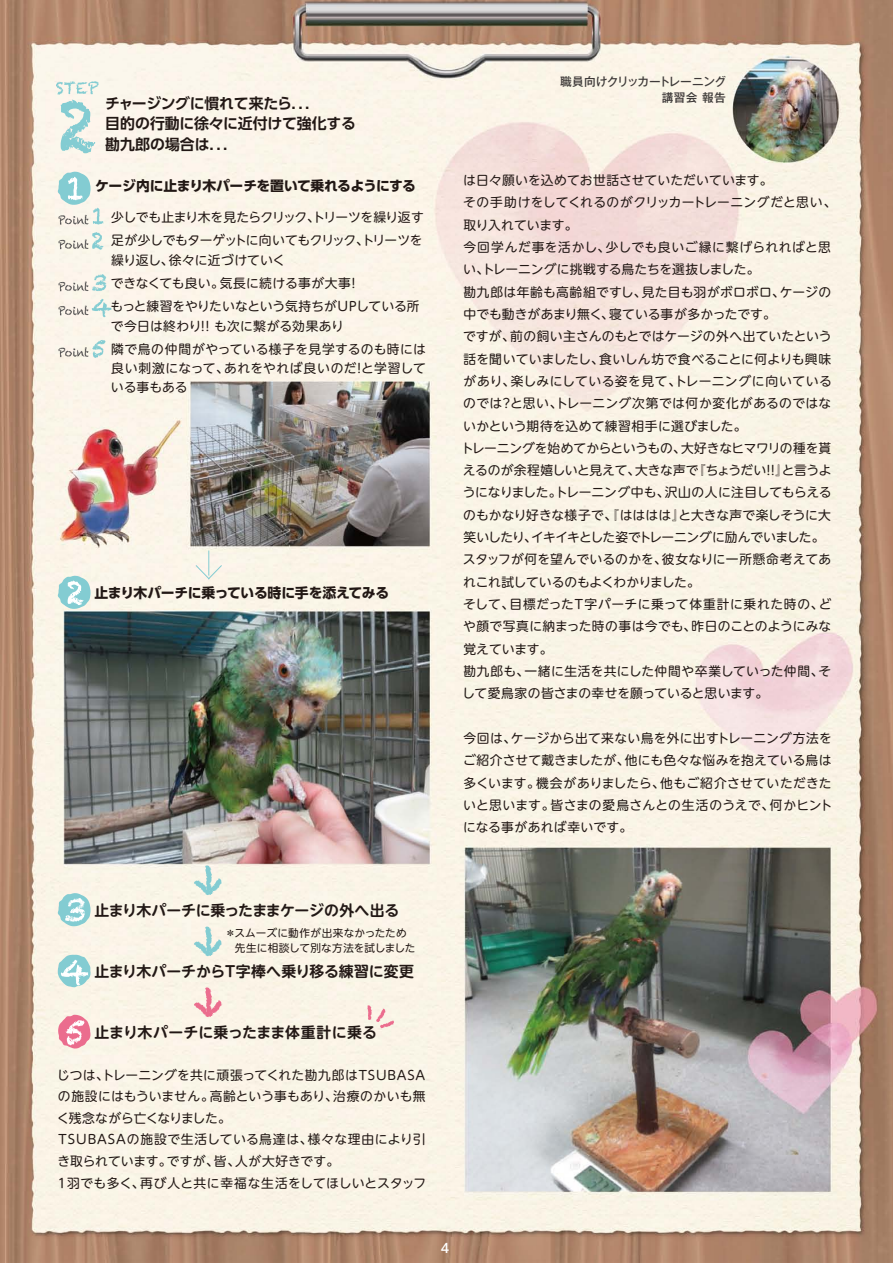
<style>
.page{position:relative;width:893px;height:1263px;background:#fff}
.page>*{position:absolute;margin:0;border:0;box-sizing:border-box;transform-origin:0 0}
.t1{font:700 14.85px/20.2px "UD Shin Go Pro De";letter-spacing:-.01em;color:#221815}
.t2{font:700 14.85px "UD Shin M Go Pro De";letter-spacing:-.015em;color:#221815}
.t3{font:700 14.85px "UD Shin M Go Pro De";letter-spacing:.005em;color:#221815}
.t4{font:700 13.8px "UD Shin Go Pro";letter-spacing:-.03em;color:#221815}
.t5{font:12.75px/22.4px "UD Shin M Go Pro";letter-spacing:.01em;color:#221815}
.t6{font:12.75px/23.4px "UD Shin M Go Pro";letter-spacing:-.035em;color:#221815}
.t7{font:500 12.75px "UD Shin Go Pro";color:#fff}
.t8{font:500 11.7px/15.9px "Gothic MB101 Pro";color:#3e3a39;text-align:right}
.t9{font:10.65px/14.9px "UD Shin M Go Pro";letter-spacing:.015em;color:#221815}
</style>
<div class="page">
<img style="left:0;top:0;width:893px;height:1263px">
<svg style="left:56px;top:81px;width:43px;height:72px;background:#d3e7e2"></svg>
<svg style="left:196px;top:565px;width:26px;height:14px"></svg>
<svg style="left:194px;top:925px;width:28px;height:33px"></svg>
<svg style="left:194px;top:986px;width:28px;height:33px"></svg>
<svg style="left:194px;top:864px;width:28px;height:33px"></svg>
<svg style="left:58px;top:172px;width:45px;height:53px;background:#cde2de"></svg>
<svg style="left:58px;top:232px;width:46px;height:18px"></svg>
<svg style="left:58px;top:274px;width:49px;height:17px"></svg>
<svg style="left:58px;top:299px;width:54px;height:18px"></svg>
<svg style="left:58px;top:340px;width:47px;height:18px"></svg>
<svg style="left:58px;top:576px;width:33px;height:33px"></svg>
<svg style="left:58px;top:893px;width:33px;height:33px"></svg>
<svg style="left:58px;top:955px;width:33px;height:32px"></svg>
<svg style="left:58px;top:1015px;width:33px;height:33px"></svg>
<svg style="left:367px;top:1005px;width:27px;height:23px"></svg>
<p class="t1" style="left:105px;top:93px;width:252px">チャージングに慣れて来たら．．．<br>目的の行動に徐々に近付けて強化する勘九郎の場合は．．．</p>
<p class="t4" style="left:95px;top:175px;width:322px">ケージ内に止まり木パーチを置いて乗れるようにする</p>
<p class="t6" style="left:111px;top:205px;width:314px">少しでも止まり木を見たらクリック、トリーツを繰り返す足が少しでもターゲットに向いてもクリック、トリーツを</p>
<p class="t5" style="left:111px;top:247px;width:311px;line-height:23.4px">繰り返し、徐々に近づけていく<br>できなくても良い。気長に続ける事が大事！<br>もっと練習をやりたいなという気持ちがＵＰしている所</p>
<p class="t5" style="left:111px;top:313px;width:317px;line-height:23.4px">で今日は終わり！！ も次に繋がる効果あり<br>隣で鳥の仲間がやっている様子を見学するのも時には</p>
<p class="t5" style="left:111px;top:358px;width:316px;line-height:19.2px">良い刺激になって、あれをやれば良いのだ！と学習している事もある</p>
<p class="t4" style="left:95px;top:581px;width:296px">止まり木パーチに乗っている時に手を添えてみる</p>
<p class="t8" style="left:560px;top:72px;width:167px">職員向けクリッカートレーニング講習会 報告</p>
<p class="t5" style="left:461px;top:168px;width:377px">は日々願いを込めてお世話させていただいています。<br>その手助けをしてくれるのがクリッカートレーニングだと思い、取り入れています。<br>今回学んだ事を活かし、少しでも良いご縁に繋げられればと思い、トレーニングに挑戦する鳥たちを選抜しました。<br>勘九郎は年齢も高齢組ですし、見た目も羽がボロボロ、ケージの中でも動きがあまり無く、寝ている事が多かったです。<br>ですが、前の飼い主さんのもとではケージの外へ出ていたという話を聞いていましたし、食いしん坊で食べることに何よりも興味があり、楽しみにしている姿を見て、トレーニングに向いているのでは？と思い、トレーニング次第では何か変化があるのではないかという期待を込めて練習相手に選びました。<br>トレーニングを始めてからというもの、大好きなヒマワリの種を貰えるのが余程嬉しいと見えて、大きな声で『ちょうだい！！』と言うようになりました。トレーニング中も、沢山の人に注目してもらえるのもかなり好きな様子で、『はははは』と大きな声で楽しそうに大笑いしたり、イキイキとした姿でトレーニングに励んでいました。スタッフが何を望んでいるのかを、彼女なりに一所懸命考えてあれこれ試しているのもよくわかりました。<br>そして、目標だったT字パーチに乗って体重計に乗れた時の、どや顔で写真に納まった時の事は今でも、昨日のことのようにみな覚えています。<br>勘九郎も、一緒に生活を共にした仲間や卒業していった仲間、そして愛鳥家の皆さまの幸せを願っていると思います。</p>
<p class="t5" style="left:463px;top:726px;width:371px;text-align:justify">今回は、ケージから出て来ない鳥を外に出すトレーニング方法をご紹介させて戴きましたが、他にも色々な悩みを抱えている鳥は多くいます。機会がありましたら、他もご紹介させていただきたいと思います。皆さまの愛鳥さんとの生活のうえで、何かヒントになる事があれば幸いです。</p>
<p class="t2" style="left:95px;top:898px;width:306px">止まり木パーチに乗ったままケージの外へ出る</p>
<p class="t9" style="left:235px;top:925px;width:182px;text-indent:-10px">＊スムーズに動作が出来なかったため先生に相談して別な方法を試しました</p>
<p class="t2" style="left:95px;top:959px;width:321px">止まり木パーチからＴ字棒へ乗り移る練習に変更</p>
<p class="t3" style="left:95px;top:1020px;width:284px">止まり木パーチに乗ったまま体重計に乗る</p>
<p class="t5" style="left:56px;top:1064px;width:372px;line-height:21.8px">じつは、トレーニングを共に頑張ってくれた勘九郎はTSUBASAの施設にはもういません。高齢という事もあり、治療のかいも無く残念ながら亡くなりました。<br>TSUBASAの施設で生活している鳥達は、様々な理由により引き取られています。ですが、皆、人が大好きです。<br>１羽でも多く、再び人と共に幸福な生活をしてほしいとスタッフ</p>
<p class="t7" style="left:441px;top:1237px;width:10px">4</p>
</div>
